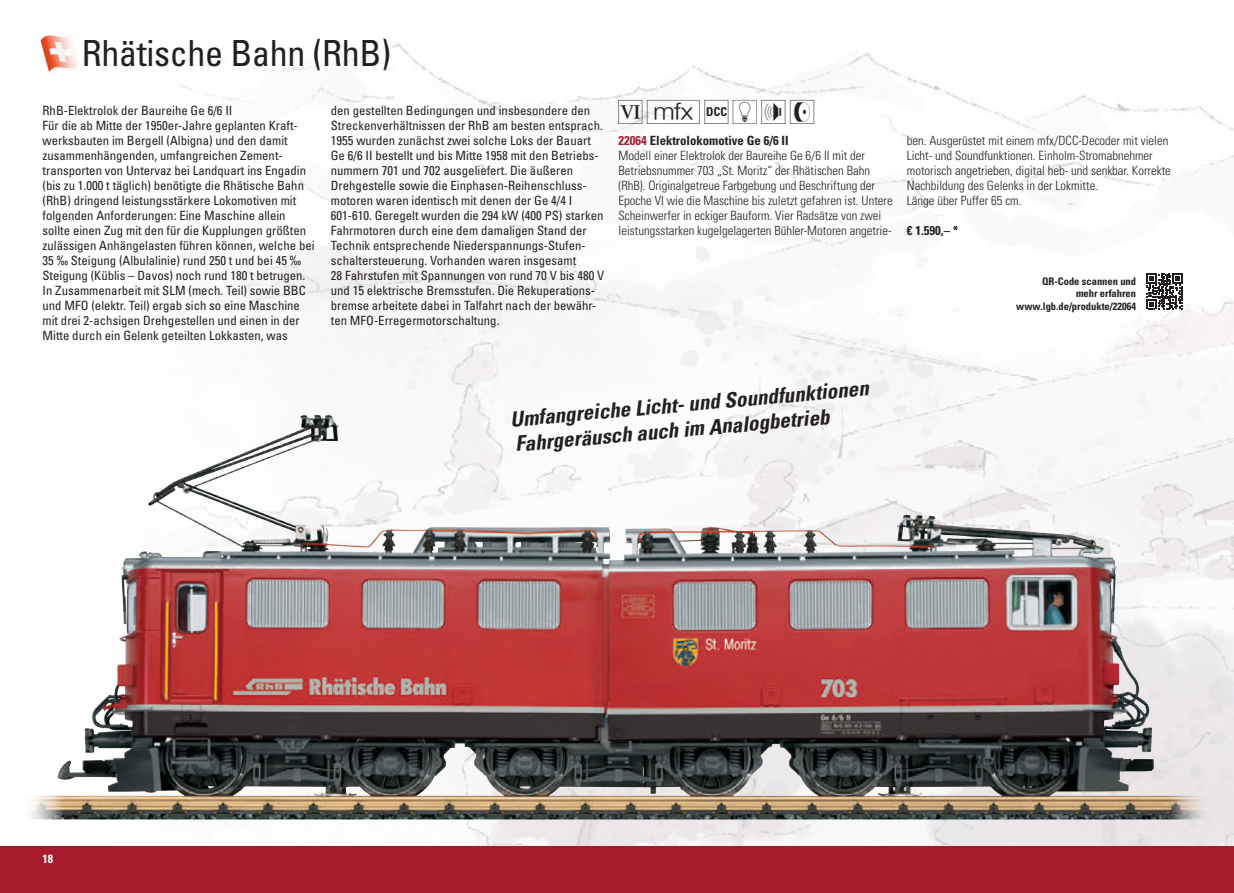
<style>
.page{position:relative;width:1234px;height:893px;background:#fff}
.page>*{position:absolute;margin:0;border:0;box-sizing:border-box;transform-origin:0 0}
.t1{font:condensed 36px "Univers LT Std";letter-spacing:-.01em;color:#231f20}
.t2{font:30px "LGB Piktos";color:#231f20}
.t3{font:italic 700 condensed 21px/25.2px "Univers LT Std";color:#231f20}
.t4{font:condensed 12.75px/15px "Univers LT Std";color:#231f20}
.t5{font:300 condensed 12.75px/15px "Univers LT Std";color:#231f20}
.t6{font:700 condensed 12.75px "Univers LT Std";color:#231f20}
.t7{font:700 condensed 12px "Univers LT Std";color:#fff}
.t8{font:700 condensed 10.5px/12.6px "Univers LT Std";color:#231f20;text-align:right}
.s1{font-weight:700;color:#a61a2c}
.s2{font-weight:700}
</style>
<div class="page">
<img style="left:30px;top:43px;width:1203px;height:803px">
<div style="left:0;top:846px;width:1233px;height:47px;background:#a61a2c"></div>
<img style="left:37px;top:40px;width:48px;height:34px">
<svg style="left:41px;top:35px;width:39px;height:39px"></svg>
<img style="left:93px;top:415px;width:222px;height:295px">
<svg style="left:1146px;top:273px;width:36px;height:36px"></svg>
<h1 class="t1" style="left:82px;top:31px;width:311px">Rhätische Bahn (RhB)</h1>
<p class="t4" style="left:331px;top:103px;width:275px">den gestellten Bedingungen und insbesondere den Streckenverhältnissen der RhB am besten entsprach.<br>1955 wurden zunächst zwei solche Loks der Bauart Ge 6/6 II bestellt und bis Mitte 1958 mit den Betriebs&shy;nummern 701 und 702 ausgeliefert. Die äußeren Drehgestelle sowie die Einphasen-Reihenschluss&shy;motoren waren identisch mit denen der Ge 4/4 I 601-610. Geregelt wurden die 294 kW (400 PS) starken Fahrmotoren durch eine dem damaligen Stand der Technik entsprechende Niederspannungs-Stufen&shy;schaltersteuerung. Vorhanden waren insgesamt<br>28 Fahrstufen mit Spannungen von rund 70 V bis 480 V und 15 elektrische Bremsstufen. Die Rekuperations&shy;bremse arbeitete dabei in Talfahrt nach der bewähr&shy;ten MFO-Erregermotorschaltung.</p>
<p class="t4" style="left:43px;top:103px;width:273px">RhB-Elektrolok der Baureihe Ge 6/6 II<br>Für die ab Mitte der 1950er-Jahre geplanten Kraft&shy;werksbauten im Bergell (Albigna) und den damit zusammenhängenden, umfangreichen Zement&shy;transporten von Untervaz bei Landquart ins Engadin (bis zu 1.000 t täglich) benötigte die Rhätische Bahn (RhB) dringend leistungsstärkere Lokomotiven mit folgenden Anforderungen: Eine Maschine allein sollte einen Zug mit den für die Kupplungen größten zulässigen Anhängelasten führen können, welche bei 35 ‰ Steigung (Albulalinie) rund 250 t und bei 45 ‰ Steigung (Küblis – Davos) noch rund 180 t betrugen.<br>In Zusammenarbeit mit SLM (mech. Teil) sowie BBC und MFO (elektr. Teil) ergab sich so eine Maschine mit drei 2-achsigen Drehgestellen und einen in der Mitte durch ein Gelenk geteilten Lokkasten, was</p>
<h2 class="t2" style="left:618px;top:96px;width:201px">6HKEFJ</h2>
<p class="t5" style="left:618px;top:133px;width:275px"><span class="s1">22064</span> <span class="s2">Elektrolokomotive Ge 6/6 II<br></span>Modell einer Elektrolok der Baureihe Ge 6/6 II mit der Betriebsnummer 703 „St. Moritz“ der Rhätischen Bahn (RhB). Originalgetreue Farbgebung und Beschriftung der Epoche VI wie die Maschine bis zuletzt gefahren ist. Untere Scheinwerfer in eckiger Bauform. Vier Radsätze von zwei leistungsstarken kugelgelagerten Bühler-Motoren angetrie-</p>
<p class="t5" style="left:906px;top:133px;width:265px">ben. Ausgerüstet mit einem mfx/DCC-Decoder mit vielen Licht- und Soundfunktionen. Einholm-Stromabnehmer motorisch angetrieben, digital heb- und senkbar. Korrekte Nachbildung des Gelenks in der Lokmitte.<br>Länge über Puffer 65 cm.</p>
<p class="t6" style="left:906px;top:223px;width:53px">€ 1.590,– *</p>
<p class="t8" style="left:1016px;top:275px;width:121px">QR-Code scannen und<br>mehr erfahren www.lgb.de/produkte/22064</p>
<h3 class="t3" style="left:509px;top:407px;width:361px;rotate:-5deg">Umfangreiche Licht- und Soundfunktionen<br>Fahrgeräusch auch im Analogbetrieb</h3>
<p class="t7" style="left:43px;top:852px;width:12px">18</p>
</div>
